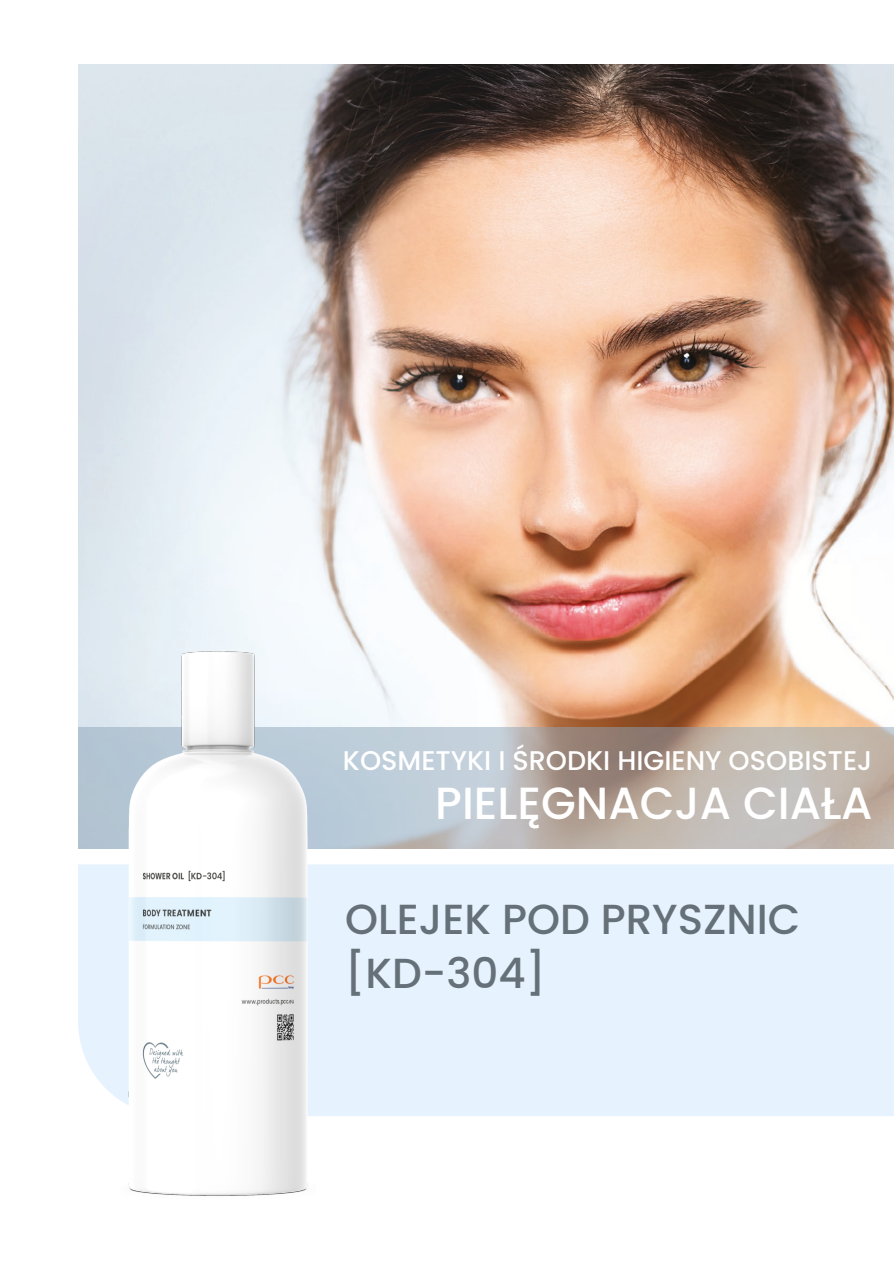
<style>
.page{position:relative;width:894px;height:1264px;background:#fff}
.page>*{position:absolute;margin:0;border:0;box-sizing:border-box;transform-origin:0 0}
.t1{font:500 45px "Poppins";color:#fff}
.t2{font:500 42px/54.6px "Poppins";color:#657079}
.t3{font:500 27px "Poppins";color:#fff}
</style>
<div class="page">
<img style="left:78px;top:64px;width:815px;height:663px">
<div style="left:78px;top:864px;width:815px;height:252px;background:#e6f2fd"></div>
<div style="left:78px;top:727px;width:815px;height:121px;background:#8ea5b9;opacity:.5"></div>
<img style="left:120px;top:644px;width:195px;height:552px">
<p class="t3" style="left:343px;top:741px;width:531px">KOSMETYKI I ŚRODKI HIGIENY OSOBISTEJ</p>
<h1 class="t1" style="left:435px;top:772px;width:438px">PIELĘGNACJA CIAŁA</h1>
<h2 class="t2" style="left:345px;top:891px;width:456px">OLEJEK POD PRYSZNIC [KD-304]</h2>
</div>
